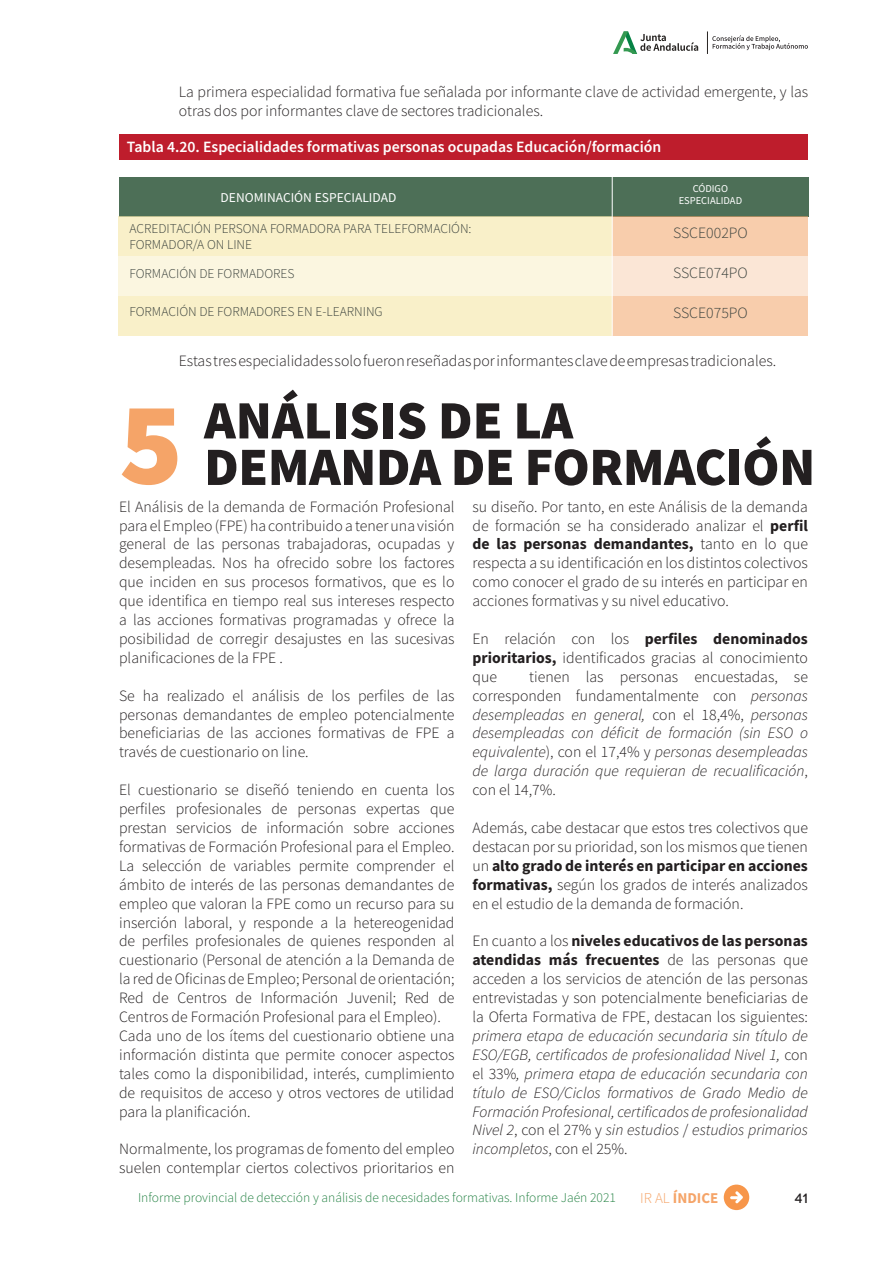
<style>
.page{position:relative;width:893px;height:1263px;background:#fff}
.page>*{position:absolute;margin:0;border:0;box-sizing:border-box;transform-origin:0 0}
.t1{font:900 118.5px "Source Sans Pro";color:#f5a468}
.t2{font:900 54px "Source Sans Pro";letter-spacing:-.01em;color:#231f20}
.t3{font:300 15.75px/18.9px "Source Sans Pro";color:#231f20;text-align:justify}
.t4{font:italic 300 15.75px/18.9px "Source Sans Pro";color:#231f20;text-align:justify}
.t5{font:600 15.75px "Source Sans Pro";color:#fff}
.t6{font:300 15.75px "Source Sans Pro";color:#3c433e}
.t7{font:700 15px "Source Sans Pro";color:#f5a468}
.t8{font:300 13.5px "Source Sans Pro";color:#3c433e}
.t9{font:300 13.5px "Source Sans Pro";color:#268345}
.t10{font:13.5px "Source Sans Pro";color:#fff}
.t11{font:500 13.5px "Novecento";color:#231f20}
.t12{font:10.5px/12.6px "Source Sans Pro";color:#fff;text-align:center}
.s1{font-weight:700}
.s2{font-style:normal}
.s3{font-weight:700;font-style:normal}
.s4{font-weight:300}
</style>
<div class="page">
<div style="left:119px;top:177px;width:689px;height:39px;background:#4d6f57"></div>
<div style="left:119px;top:216px;width:493px;height:40px;background:#f9f0c9"></div>
<div style="left:119px;top:296px;width:493px;height:40px;background:#f9f0c9"></div>
<div style="left:119px;top:256px;width:493px;height:40px;background:#fbf6e0"></div>
<div style="left:613px;top:216px;width:195px;height:40px;background:#f8cdac"></div>
<div style="left:613px;top:296px;width:195px;height:40px;background:#f8cdac"></div>
<div style="left:613px;top:256px;width:195px;height:40px;background:#fbe6d6"></div>
<hr style="left:612px;top:177px;width:1px;height:159px;background:#fff">
<div style="left:119px;top:134px;width:689px;height:26px;background:#be1d2c"></div>
<svg style="left:707px;top:31px;width:101px;height:23px"></svg>
<svg style="left:613px;top:31px;width:85px;height:23px"></svg>
<div style="left:724px;top:1184px;width:25px;height:26px;background:#f7964a;border-radius:50%"></div>
<svg style="left:730px;top:1191px;width:13px;height:12px"></svg>
<p class="t3" style="left:179px;top:82px;width:631px">La primera especialidad formativa fue señalada por informante clave de actividad emergente, y las otras dos por informantes clave de sectores tradicionales.</p>
<p class="t5" style="left:127px;top:137px;width:536px">Tabla 4.20. Especialidades formativas personas ocupadas Educación/formación</p>
<p class="t10" style="left:221px;top:189px;width:177px">DENOMINACIÓN ESPECIALIDAD</p>
<p class="t12" style="left:679px;top:182px;width:65px">CÓDIGO<br>ESPECIALIDAD</p>
<p class="t8" style="left:130px;top:220px;width:344px">ACREDITACIÓN PERSONA FORMADORA PARA TELEFORMACIÓN:</p>
<p class="t6" style="left:673px;top:223px;width:76px">SSCE002PO</p>
<p class="t8" style="left:130px;top:237px;width:124px">FORMADOR/A ON LINE</p>
<p class="t8" style="left:130px;top:265px;width:167px">FORMACIÓN DE FORMADORES</p>
<p class="t6" style="left:673px;top:263px;width:76px">SSCE074PO</p>
<p class="t8" style="left:130px;top:303px;width:255px">FORMACIÓN DE FORMADORES EN E-LEARNING</p>
<p class="t6" style="left:673px;top:303px;width:76px">SSCE075PO</p>
<p class="t3" style="left:179px;top:351px;width:599px">Estas tres especialidades solo fueron reseñadas por informantes clave de empresas tradicionales.</p>
<p class="t2" style="left:204px;top:383px;width:370px">ANÁLISIS DE LA</p>
<p class="t2" style="left:204px;top:430px;width:613px">DEMANDA DE FORMACIÓN</p>
<p class="t3" style="left:119px;top:497px;width:337px">El Análisis de la demanda de Formación Profesional para el Empleo (FPE) ha contribuido a tener una visión general de las personas trabajadoras, ocupadas y desempleadas. Nos ha ofrecido sobre los factores que inciden en sus procesos formativos, que es lo que identifica en tiempo real sus intereses respecto a las acciones formativas programadas y ofrece la posibilidad de corregir desajustes en las sucesivas planificaciones de la FPE .</p>
<p class="t3" style="left:119px;top:686px;width:337px">Se ha realizado el análisis de los perfiles de las personas demandantes de empleo potencialmente beneficiarias de las acciones formativas de FPE a través de cuestionario on line.</p>
<p class="t3" style="left:119px;top:780px;width:337px">El cuestionario se diseñó teniendo en cuenta los perfiles profesionales de personas expertas que prestan servicios de información sobre acciones formativas de Formación Profesional para el Empleo.<br>La selección de variables permite comprender el ámbito de interés de las personas demandantes de empleo que valoran la FPE como un recurso para su inserción laboral, y responde a la hetereogenidad de perfiles profesionales de quienes responden al cuestionario (Personal de atención a la Demanda de la red de Oficinas de Empleo; Personal de orientación; Red de Centros de Información Juvenil; Red de Centros de Formación Profesional para el Empleo).</p>
<p class="t3" style="left:119px;top:1026px;width:337px">Cada uno de los ítems del cuestionario obtiene una información distinta que permite conocer aspectos tales como la disponibilidad, interés, cumplimiento de requisitos de acceso y otros vectores de utilidad para la planificación.</p>
<p class="t3" style="left:119px;top:1140px;width:337px">Normalmente, los programas de fomento del empleo suelen contemplar ciertos colectivos prioritarios en</p>
<p class="t1" style="left:119px;top:362px;width:65px">5</p>
<p class="t3" style="left:472px;top:497px;width:337px">su diseño. Por tanto, en este Análisis de la demanda de formación se ha considerado analizar el <span class="s1">perfil de las personas demandantes,</span> tanto en lo que respecta a su identificación en los distintos colectivos como conocer el grado de su interés en participar en acciones formativas y su nivel educativo.</p>
<p class="t3" style="left:472px;top:629px;width:337px">En relación con los <span class="s1">perfiles denominados prioritarios,</span> identificados gracias al conocimiento que</p>
<p class="t4" style="left:472px;top:667px;width:337px;text-indent:57px"><span class="s2">tienen las personas encuestadas, se corresponden fundamentalmente con</span> personas desempleadas en general, <span class="s2">con el 18,4%,</span> personas desempleadas con déficit de formación (sin ESO o equivalente<span class="s2">), con el 17,4% y</span> personas desempleadas de larga duración que requieran de recualificación<span class="s2">, con el 14,7%.</span></p>
<p class="t3" style="left:472px;top:818px;width:337px">Además, cabe destacar que estos tres colectivos que destacan por su prioridad, son los mismos que tienen un <span class="s1">alto grado de interés en participar en acciones formativas,</span> según los grados de interés analizados en el estudio de la demanda de formación.</p>
<p class="t4" style="left:472px;top:932px;width:337px"><span class="s2">En cuanto a los</span> <span class="s3">niveles educativos de las personas atendidas más frecuentes</span> <span class="s2">de las personas que acceden a los servicios de atención de las personas entrevistadas y son potencialmente beneficiarias de la Oferta Formativa de FPE, destacan los siguientes: </span>primera etapa de educación secundaria sin título de ESO/EGB, certificados de profesionalidad Nivel 1, <span class="s2">con el 33%</span>, primera etapa de educación secundaria con título de ESO/Ciclos formativos de Grado Medio de Formación Profesional, certificados de profesionalidad Nivel 2<span class="s2">, con el 27% y</span> sin estudios <span class="s2">/</span> estudios primarios incompletos<span class="s2">, con el 25%.</span></p>
<p class="t9" style="left:138px;top:1189px;width:479px">Informe provincial de detección y análisis de necesidades formativas. Informe Jaén 2021</p>
<p class="t7" style="left:640px;top:1188px;width:80px"><span class="s4">IR AL</span> ÍNDICE</p>
<p class="t11" style="left:794px;top:1190px;width:15px">41</p>
</div>
